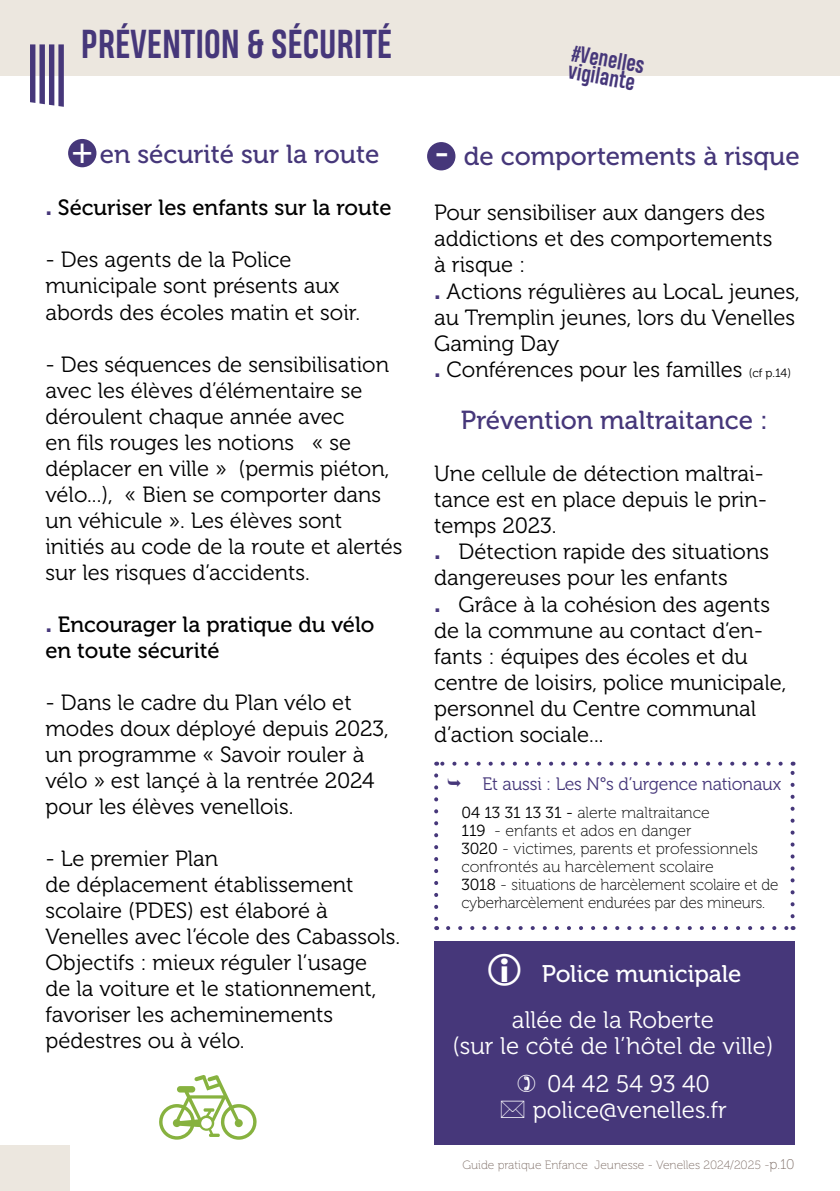
<style>
.page{position:relative;width:840px;height:1191px;background:#fff}
.page>*{position:absolute;margin:0;border:0;box-sizing:border-box;transform-origin:0 0}
.t1{font:700 38px "Heading Pro";color:#46377a}
.t2{font:26px "Museo 500";color:#46377a}
.t3{font:24px "Museo 300";color:#fff}
.t4{font:24px "Museo 500";color:#fff}
.t5{font:22px/26px "Museo 300";color:#000}
.t6{font:22px/26px "Museo 500";color:#000}
.t7{font:700 21.6px "Heading Pro";color:#46377a}
.t8{font:18px "Museo 300";letter-spacing:-.01em;color:#46377a}
.t9{font:16px/18px "Museo 100";letter-spacing:-.005em;color:#000}
.t10{font:12px "Museo 100";color:#7f6f68}
.s1{font-size:34px;color:#fff}
.s2{font-family:"Museo 900";color:#46377a}
.s3{font-size:36px;color:#fff}
.s4{font-size:12px}
.s5{font-family:"Museo 300"}
.s6{font-size:14px}
</style>
<div class="page">
<div style="left:0;top:0;width:839px;height:76px;background:#ece7df"></div>
<div style="left:0;top:1145px;width:70px;height:46px;background:#ece7df"></div>
<svg style="left:30px;top:44px;width:34px;height:63px"></svg>
<svg style="left:448px;top:926px;width:338px;height:4px"></svg>
<svg style="left:434px;top:775px;width:4px;height:155px"></svg>
<svg style="left:790px;top:761px;width:4px;height:155px"></svg>
<svg style="left:436px;top:761px;width:344px;height:4px"></svg>
<div style="left:427px;top:142px;width:28px;height:28px;background:#46377a;border-radius:50%"></div>
<div style="left:68px;top:139px;width:28px;height:28px;background:#46377a;border-radius:50%"></div>
<div style="left:434px;top:941px;width:360px;height:204px;background:#46377a"></div>
<svg style="left:159px;top:1075px;width:98px;height:64px"></svg>
<h1 class="t1" style="left:81px;top:21px;width:312px">PRÉVENTION &amp; SÉCURITÉ</h1>
<p class="t2" style="left:72px;top:140px;width:309px"><span class="s1">+</span> en sécurité sur la route</p>
<p class="t6" style="left:45px;top:195px;width:347px"><span class="s2">.</span> Sécuriser les enfants sur la route</p>
<p class="t5" style="left:45px;top:247px;width:316px">- Des agents de la Police municipale sont présents aux abords des écoles matin et soir.</p>
<p class="t5" style="left:45px;top:351px;width:358px">- Des séquences de sensibilisation avec les élèves d’élémentaire se déroulent chaque année avec<br>en fils rouges les notions « se déplacer en ville » (permis piéton, vélo...), « Bien se comporter dans un véhicule ». Les élèves sont initiés au code de la route et alertés sur les risques d’accidents.</p>
<p class="t6" style="left:45px;top:612px;width:330px"><span class="s2">.</span> Encourager la pratique du vélo en toute sécurité</p>
<p class="t5" style="left:45px;top:690px;width:345px">- Dans le cadre du Plan vélo et modes doux déployé depuis 2023, un programme « Savoir rouler à vélo » est lançé à la rentrée 2024 pour les élèves venellois.</p>
<p class="t5" style="left:45px;top:846px;width:174px">- Le premier Plan</p>
<p class="t5" style="left:45px;top:872px;width:309px">de déplacement établissement</p>
<p class="t5" style="left:45px;top:898px;width:356px">scolaire (PDES) est élaboré à<br>Venelles avec l’école des Cabassols.<br>Objectifs : mieux réguler l’usage<br>de la voiture et le stationnement, favoriser les acheminements pédestres ou à vélo.</p>
<p class="t7" style="left:573px;top:40px;width:75px;rotate:10deg">#Venelles</p>
<p class="t7" style="left:570px;top:58px;width:69px;rotate:10deg">vigilante</p>
<p class="t2" style="left:434px;top:142px;width:367px"><span class="s3">-</span> de comportements à risque</p>
<p class="t5" style="left:434px;top:200px;width:340px">Pour sensibiliser aux dangers des addictions et des comportements</p>
<p class="t5" style="left:434px;top:252px;width:93px">à risque :</p>
<p class="t5" style="left:434px;top:278px;width:367px"><span class="s2">.</span> Actions régulières au LocaL jeunes, au Tremplin jeunes, lors du Venelles<br>Gaming Day</p>
<p class="t5" style="left:434px;top:357px;width:358px"><span class="s2">.</span> Conférences pour les familles <span class="s4">(cf p.14)</span></p>
<p class="t2" style="left:460px;top:405px;width:308px">Prévention maltraitance :</p>
<p class="t5" style="left:434px;top:461px;width:334px">Une cellule de détection maltrai&shy;tance est en place depuis le prin&shy;temps 2023.</p>
<p class="t5" style="left:434px;top:539px;width:336px"><span class="s2">.</span> Détection rapide des situations dangereuses pour les enfants</p>
<p class="t5" style="left:434px;top:591px;width:353px"><span class="s2">.</span> Grâce à la cohésion des agents de la commune au contact d’en&shy;fants : équipes des écoles et du centre de loisirs, police municipale, personnel du Centre communal d’action sociale...</p>
<p class="t8" style="left:482px;top:773px;width:300px">Et aussi : Les N°s d’urgence nationaux</p>
<p class="t9" style="left:461px;top:803px;width:250px"><span class="s5">04 13 31 13 31 -</span> alerte maltraitance<br><span class="s5">119</span> - enfants et ados en danger</p>
<p class="t9" style="left:461px;top:839px;width:298px"><span class="s5">3020</span> - victimes, parents et professionnels confrontés au harcèlement scolaire</p>
<p class="t9" style="left:461px;top:875px;width:318px"><span class="s5">3018</span> - situations de harcèlement scolaire et de cyberharcèlement endurées par des mineurs.</p>
<p class="t4" style="left:541px;top:960px;width:201px">Police municipale</p>
<p class="t3" style="left:511px;top:1006px;width:203px">allée de la Roberte</p>
<p class="t3" style="left:452px;top:1032px;width:322px">(sur le côté de l’hôtel de ville)</p>
<p class="t3" style="left:547px;top:1070px;width:164px">04 42 54 93 40</p>
<p class="t3" style="left:532px;top:1096px;width:195px">police@venelles.fr</p>
<p class="t10" style="left:462px;top:1158px;width:333px">Guide pratique Enfance Jeunesse - Venelles 2024/2025 -<span class="s6">p.10</span></p>
</div>
